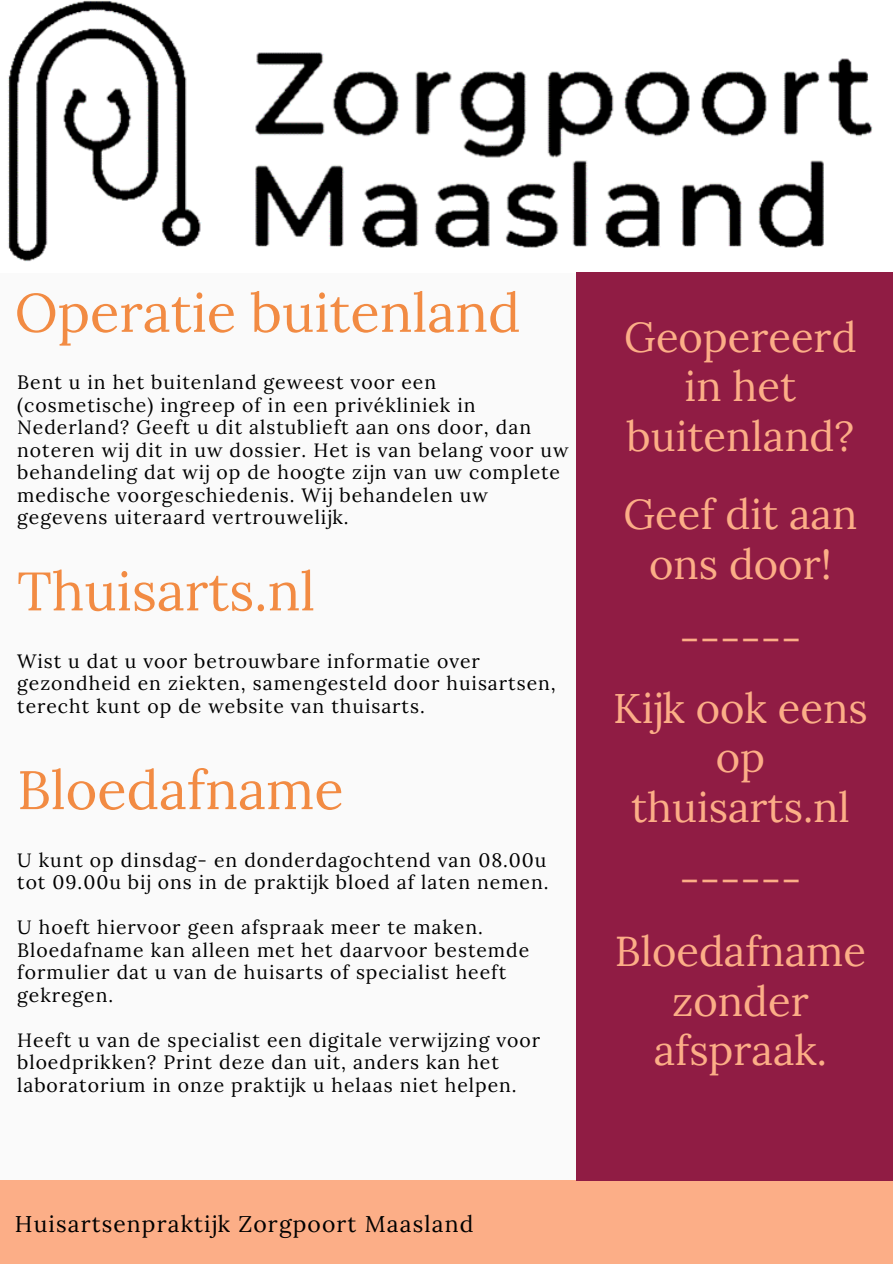
<style>
.page{position:relative;width:893px;height:1264px;background:#fff}
.page>*{position:absolute;margin:0;border:0;box-sizing:border-box;transform-origin:0 0}
.t1{font:54.15px "Lora";color:#f28b43}
.t2{font:41.7px/49.5px "Lora";color:#fcae87;text-align:center}
.t3{font:22.8px "Lora";letter-spacing:.05em;color:#000}
.t4{font:19.35px/22.5px "Lora";letter-spacing:.05em;color:#000}
</style>
<div class="page">
<div style="left:0;top:0;width:892px;height:1263px;background:#fafafa"></div>
<div style="left:0;top:1180px;width:892px;height:83px;background:#fcae87"></div>
<img style="left:8px;top:0;width:865px;height:262px">
<div style="left:576px;top:272px;width:316px;height:908px;background:#901c44"></div>
<p class="t1" style="left:15px;top:277px;width:507px">Operatie buitenland</p>
<p class="t4" style="left:17px;top:371px;width:552px">Bent u in het buitenland geweest voor een (cosmetische) ingreep of in een privékliniek in Nederland? Geeft u dit alstublieft aan ons door, dan noteren wij dit in uw dossier. Het is van belang voor uw behandeling dat wij op de hoogte zijn van uw complete medische voorgeschiedenis. Wij behandelen uw gegevens uiteraard vertrouwelijk.</p>
<p class="t1" style="left:17px;top:556px;width:299px">Thuisarts.nl</p>
<p class="t4" style="left:17px;top:649px;width:540px">Wist u dat u voor betrouwbare informatie over gezondheid en ziekten, samengesteld door huisartsen, terecht kunt op de website van thuisarts.</p>
<p class="t1" style="left:17px;top:754px;width:328px">Bloedafname</p>
<p class="t4" style="left:17px;top:848px;width:533px">U kunt op dinsdag- en donderdagochtend van 08.00u tot 09.00u bij ons in de praktijk bloed af laten nemen.</p>
<p class="t4" style="left:17px;top:915px;width:513px">U hoeft hiervoor geen afspraak meer te maken.<br>Bloedafname kan alleen met het daarvoor bestemde formulier dat u van de huisarts of specialist heeft gekregen.</p>
<p class="t4" style="left:17px;top:1028px;width:524px">Heeft u van de specialist een digitale verwijzing voor bloedprikken? Print deze dan uit, anders kan het laboratorium in onze praktijk u helaas niet helpen.</p>
<p class="t2" style="left:624px;top:311px;width:234px">Geopereerd in het buitenland?</p>
<p class="t2" style="left:623px;top:489px;width:235px">Geef dit aan ons door!</p>
<p class="t2" style="left:679px;top:613px;width:124px">------</p>
<p class="t2" style="left:613px;top:683px;width:256px">Kijk ook eens op thuisarts.nl</p>
<p class="t2" style="left:679px;top:854px;width:124px">------</p>
<p class="t2" style="left:614px;top:926px;width:253px">Bloedafname zonder afspraak.</p>
<p class="t3" style="left:15px;top:1209px;width:460px">Huisartsenpraktijk Zorgpoort Maasland</p>
</div>
